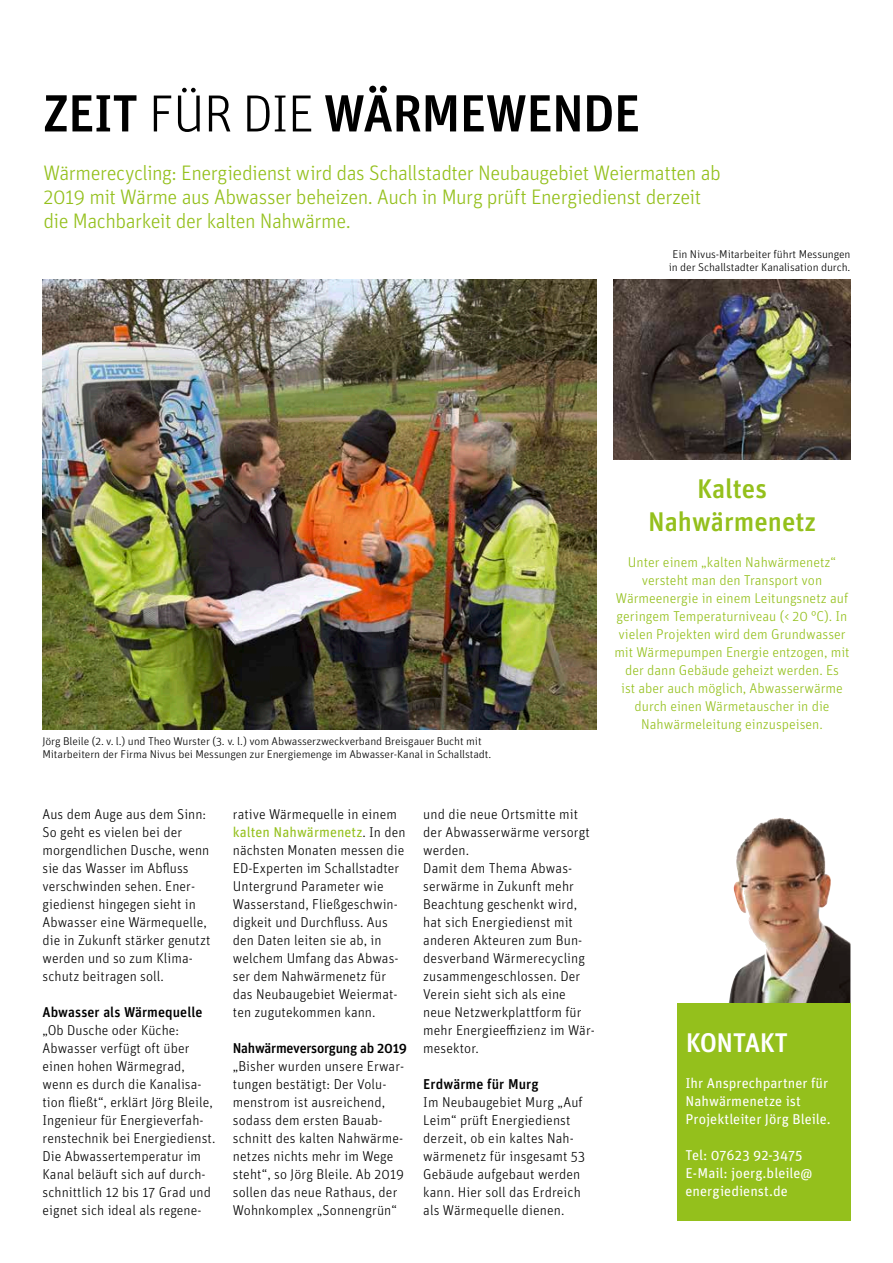
<style>
.page{position:relative;width:893px;height:1263px;background:#fff}
.page>*{position:absolute;margin:0;border:0;box-sizing:border-box;transform-origin:0 0}
.t1{font:500 52.2px "Unit Pro";letter-spacing:-.02em;color:#000}
.t2{font:500 27px/33px "Unit Pro";color:#94c01c;text-align:center}
.t3{font:500 27px "Unit Pro";letter-spacing:-.02em;color:#fff}
.t4{font:300 21px/24px "Unit Pro";letter-spacing:-.025em;color:#94c01c}
.t5{font:300 14.25px/18px "Unit Pro";letter-spacing:.005em;color:#000}
.t6{font:300 14.25px/18px "Unit Pro";color:#94c01c;text-align:center}
.t7{font:14.25px/18px "Unit Pro";letter-spacing:.005em;color:#fff}
.t8{font:500 14.25px "Unit Pro";letter-spacing:.005em;color:#000}
.t9{font:500 14.25px "Unit Pro";letter-spacing:-.02em;color:#000}
.t10{font:300 11.25px/13.5px "Unit Pro";letter-spacing:-.01em;color:#000;text-align:center;scale:1.05 1}
.s1{font-weight:300}
.s2{font-weight:400;color:#94c01c}
</style>
<div class="page">
<img style="left:43px;top:279px;width:554px;height:450px">
<img style="left:614px;top:279px;width:236px;height:180px">
<img style="left:729px;top:818px;width:54px;height:182px">
<div style="left:677px;top:1002px;width:173px;height:218px;background:#94c01c"></div>
<h1 class="t1" style="left:43px;top:80px;width:599px">ZEIT <span class="s1">FÜR DIE</span> WÄRMEWENDE</h1>
<h3 class="t4" style="left:43px;top:161px;width:679px">Wärmerecycling: Energiedienst wird das Schallstadter Neubaugebiet Weiermatten ab<br>2019 mit Wärme aus Abwasser beheizen. Auch in Murg prüft Energiedienst derzeit die Machbarkeit der kalten Nahwärme.</h3>
<p class="t10" style="left:669px;top:247px;width:175px">Ein Nivus-Mitarbeiter führt Messungen in der Schallstadter Kanalisation durch.</p>
<p class="t10" style="left:43px;top:734px;width:429px;text-align:left">Jörg Bleile (2. v. l.) und Theo Wurster (3. v. l.) vom Abwasserzweckverband Breisgauer Bucht mit<br>Mitarbeitern der Firma Nivus bei Messungen zur Energiemenge im Abwasser-Kanal in Schallstadt.</p>
<p class="t5" style="left:43px;top:805px;width:169px">Aus dem Auge aus dem Sinn:<br>So geht es vielen bei der morgendlichen Dusche, wenn sie das Wasser im Abfluss verschwinden sehen. Ener&shy;giedienst hingegen sieht in<br>Abwasser eine Wärmequelle, die in Zukunft stärker genutzt werden und so zum Klima&shy;schutz beitragen soll.</p>
<p class="t8" style="left:43px;top:1003px;width:161px">Abwasser als Wärmequelle</p>
<p class="t5" style="left:43px;top:1021px;width:175px">„Ob Dusche oder Küche:<br>Abwasser verfügt oft über einen hohen Wärmegrad, wenn es durch die Kanalisa&shy;tion fließt“, erklärt Jörg Bleile,<br>Ingenieur für Energieverfah&shy;renstechnik bei Energiedienst.<br>Die Abwassertemperatur im<br>Kanal beläuft sich auf durch&shy;schnittlich 12 bis 17 Grad und eignet sich ideal als regene-</p>
<p class="t5" style="left:233px;top:805px;width:174px">rative Wärmequelle in einem <span class="s2">kalten Nahwärmenetz</span>. In den nächsten Monaten messen die<br>ED-Experten im Schallstadter<br>Untergrund Parameter wie<br>Wasserstand, Fließgeschwin&shy;digkeit und Durchfluss. Aus den Daten leiten sie ab, in welchem Umfang das Abwas&shy;ser dem Nahwärmenetz für das Neubaugebiet Weiermat&shy;ten zugutekommen kann.</p>
<p class="t9" style="left:233px;top:1039px;width:176px">Nahwärmeversorgung ab 2019</p>
<p class="t5" style="left:233px;top:1057px;width:173px">„Bisher wurden unsere Erwar&shy;tungen bestätigt: Der Volu&shy;menstrom ist ausreichend, sodass dem ersten Bauab&shy;schnitt des kalten Nahwärme&shy;netzes nichts mehr im Wege steht“, so Jörg Bleile. Ab 2019 sollen das neue Rathaus, der<br>Wohnkomplex „Sonnengrün“</p>
<p class="t5" style="left:423px;top:805px;width:173px">und die neue Ortsmitte mit der Abwasserwärme versorgt werden.<br>Damit dem Thema Abwas&shy;serwärme in Zukunft mehr<br>Beachtung geschenkt wird, hat sich Energiedienst mit anderen Akteuren zum Bun&shy;desverband Wärmerecycling zusammengeschlossen. Der<br>Verein sieht sich als eine neue Netzwerkplattform für mehr Energieeffizienz im Wär&shy;mesektor.</p>
<p class="t8" style="left:423px;top:1075px;width:117px">Erdwärme für Murg</p>
<p class="t5" style="left:423px;top:1093px;width:163px">Im Neubaugebiet Murg „Auf<br>Leim“ prüft Energiedienst derzeit, ob ein kaltes Nah&shy;wärmenetz für insgesamt 53<br>Gebäude aufgebaut werden kann. Hier soll das Erdreich als Wärmequelle dienen.</p>
<h2 class="t2" style="left:648px;top:472px;width:170px">Kaltes<br>Nahwärmenetz</h2>
<p class="t6" style="left:614px;top:554px;width:237px">Unter einem „kalten Nahwärmenetz“ versteht man den Transport von Wärmeenergie in einem Leitungsnetz auf geringem Temperaturniveau (&lt; 20 °C). In vielen Projekten wird dem Grundwasser mit Wärmepumpen Energie entzogen, mit der dann Gebäude geheizt werden. Es<br>ist aber auch möglich, Abwasserwärme durch einen Wärmetauscher in die Nahwärmeleitung einzuspeisen.</p>
<h2 class="t3" style="left:686px;top:1025px;width:104px">KONTAKT</h2>
<p class="t7" style="left:685px;top:1073px;width:147px">Ihr Ansprechpartner für<br>Nahwärmenetze ist<br>Projektleiter Jörg Bleile.</p>
<p class="t7" style="left:685px;top:1145px;width:129px">Tel: 07623 92-3475<br>E-Mail: joerg.bleile@ energiedienst.de</p>
</div>
